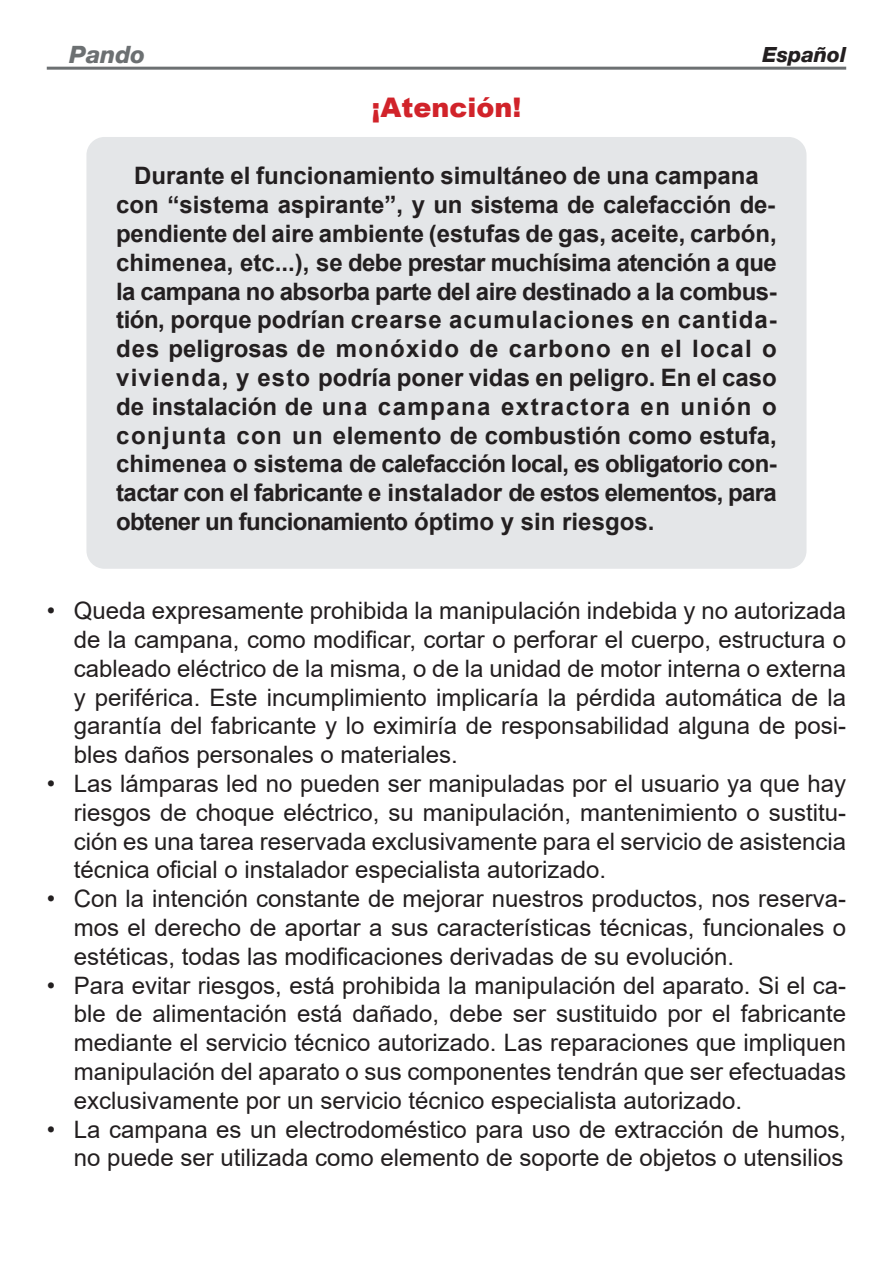
<style>
.page{position:relative;width:893px;height:1263px;background:#fff}
.page>*{position:absolute;margin:0;border:0;box-sizing:border-box;transform-origin:0 0}
.t1{font:900 27px "Arial";color:#d1232a}
.t2{font:24px/28.8px "Arial";color:#231f20;text-align:justify}
.t3{font:700 24px/28.8px "Arial";color:#231f20}
.t4{font:italic 800 24px "Helvetica Neue LT Std";color:#6c7072}
.t5{font:italic 800 21px "Helvetica Neue LT Std";color:#231f20}
</style>
<div class="page">
<hr style="left:47px;top:67px;width:799px;height:3px;background:#6c7072">
<div style="left:86px;top:137px;width:720px;height:432px;background:#e4e6e8;border-radius:18px"></div>
<p class="t4" style="left:70px;top:40px;width:77px">Pando</p>
<p class="t5" style="left:763px;top:42px;width:85px">Español</p>
<p class="t1" style="left:371px;top:87px;width:152px">¡Atención!</p>
<p class="t3" style="left:116px;top:162px;width:662px;text-indent:18px">Durante el funcionamiento simultáneo de una campana con “sistema aspirante”, y un sistema de calefacción de&shy;pendiente del aire ambiente (estufas de gas, aceite, carbón, chimenea, etc...), se debe prestar muchísima atención a que la campana no absorba parte del aire destinado a la combus&shy;tión, porque podrían crearse acumulaciones en cantida&shy;des peligrosas de monóxido de carbono en el local o vivienda, y esto podría poner vidas en peligro. En el caso de instalación de una campana extractora en unión o conjunta con un elemento de combustión como estufa, chimenea o sistema de calefacción local, es obligatorio con&shy;tactar con el fabricante e instalador de estos elementos, para obtener un funcionamiento óptimo y sin riesgos.</p>
<p class="t2" style="left:74px;top:596px;width:774px;text-indent:-27px">• Queda expresamente prohibida la manipulación indebida y no autorizada de la campana, como modificar, cortar o perforar el cuerpo, estructura o cableado eléctrico de la misma, o de la unidad de motor interna o externa y periférica. Este incumplimiento implicaría la pérdida automática de la garantía del fabricante y lo eximiría de responsabilidad alguna de posi&shy;bles daños personales o materiales.</p>
<p class="t2" style="left:74px;top:769px;width:774px;text-indent:-27px">• Las lámparas led no pueden ser manipuladas por el usuario ya que hay riesgos de choque eléctrico, su manipulación, mantenimiento o sustitu&shy;ción es una tarea reservada exclusivamente para el servicio de asistencia técnica oficial o instalador especialista autorizado.</p>
<p class="t2" style="left:74px;top:884px;width:774px;text-indent:-27px">• Con la intención constante de mejorar nuestros productos, nos reserva&shy;mos el derecho de aportar a sus características técnicas, funcionales o estéticas, todas las modificaciones derivadas de su evolución.</p>
<p class="t2" style="left:74px;top:971px;width:774px;text-indent:-27px">• Para evitar riesgos, está prohibida la manipulación del aparato. Si el ca&shy;ble de alimentación está dañado, debe ser sustituido por el fabricante mediante el servicio técnico autorizado. Las reparaciones que impliquen manipulación del aparato o sus componentes tendrán que ser efectuadas exclusivamente por un servicio técnico especialista autorizado.</p>
<p class="t2" style="left:47px;top:1115px;width:801px;text-align:right">• La campana es un electrodoméstico para uso de extracción de humos, no puede ser utilizada como elemento de soporte de objetos o utensilios</p>
</div>
